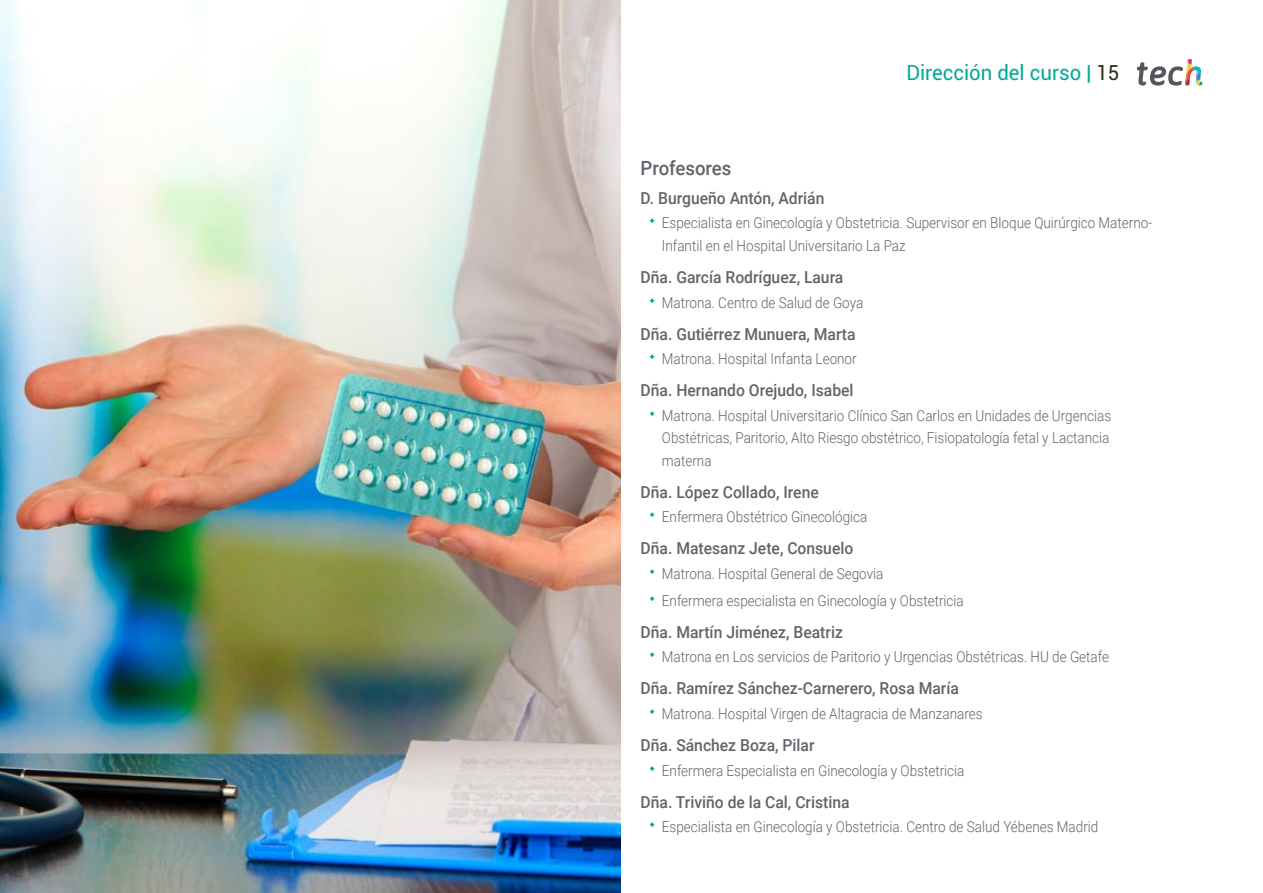
<style>
.page{position:relative;width:1263px;height:893px;background:#fff}
.page>*{position:absolute;margin:0;border:0;box-sizing:border-box;transform-origin:0 0}
.t1{font:21px "Roboto";color:#00a996}
.t2{font:500 19.5px "Roboto";color:#61646a;scale:.95 1}
.t3{font:500 16.5px "Roboto";color:#61646a;scale:.95 1}
.t4{font:300 15px/22.5px "Roboto";color:#61646a;scale:.9 1}
.s1{color:#312e20}
</style>
<div class="page">
<img style="left:0;top:0;width:621px;height:893px">
<svg style="left:1137px;top:59px;width:65px;height:27px"></svg>
<h1 class="t1" style="left:906px;top:57px;width:215px">Dirección del curso | <span class="s1">15</span></h1>
<h2 class="t2" style="left:641px;top:154px;width:97px">Profesores</h2>
<p class="t3" style="left:641px;top:186px;width:195px">D. Burgueño Antón, Adrián</p>
<p class="t4" style="left:662px;top:211px;width:546px">Especialista en Ginecología y Obstetricia. Supervisor en Bloque Quirúrgico Materno-<br>Infantil en el Hospital Universitario La Paz</p>
<p class="t3" style="left:641px;top:265px;width:215px">Dña. García Rodríguez, Laura</p>
<p class="t4" style="left:662px;top:290px;width:225px">Matrona. Centro de Salud de Goya</p>
<p class="t3" style="left:641px;top:322px;width:228px">Dña. Gutiérrez Munuera, Marta</p>
<p class="t4" style="left:662px;top:347px;width:218px">Matrona. Hospital Infanta Leonor</p>
<p class="t3" style="left:641px;top:379px;width:226px">Dña. Hernando Orejudo, Isabel</p>
<p class="t4" style="left:662px;top:404px;width:501px;text-align:justify">Matrona. Hospital Universitario Clínico San Carlos en Unidades de Urgencias Obstétricas, Paritorio, Alto Riesgo obstétrico, Fisiopatología fetal y Lactancia materna</p>
<p class="t3" style="left:641px;top:480px;width:189px">Dña. López Collado, Irene</p>
<p class="t4" style="left:662px;top:505px;width:230px">Enfermera Obstétrico Ginecológica</p>
<p class="t3" style="left:641px;top:537px;width:225px">Dña. Matesanz Jete, Consuelo</p>
<p class="t4" style="left:662px;top:560px;width:337px;line-height:26.7px">Matrona. Hospital General de Segovia<br>Enfermera especialista en Ginecología y Obstetricia</p>
<p class="t3" style="left:641px;top:620px;width:214px">Dña. Martín Jiménez, Beatriz</p>
<p class="t4" style="left:662px;top:645px;width:498px">Matrona en Los servicios de Paritorio y Urgencias Obstétricas. HU de Getafe</p>
<p class="t3" style="left:641px;top:677px;width:337px">Dña. Ramírez Sánchez-Carnerero, Rosa María</p>
<p class="t4" style="left:662px;top:702px;width:358px">Matrona. Hospital Virgen de Altagracia de Manzanares</p>
<p class="t3" style="left:641px;top:734px;width:185px">Dña. Sánchez Boza, Pilar</p>
<p class="t4" style="left:662px;top:759px;width:338px">Enfermera Especialista en Ginecología y Obstetricia</p>
<p class="t3" style="left:641px;top:790px;width:221px">Dña. Triviño de la Cal, Cristina</p>
<p class="t4" style="left:662px;top:815px;width:486px">Especialista en Ginecología y Obstetricia. Centro de Salud Yébenes Madrid</p>
</div>
